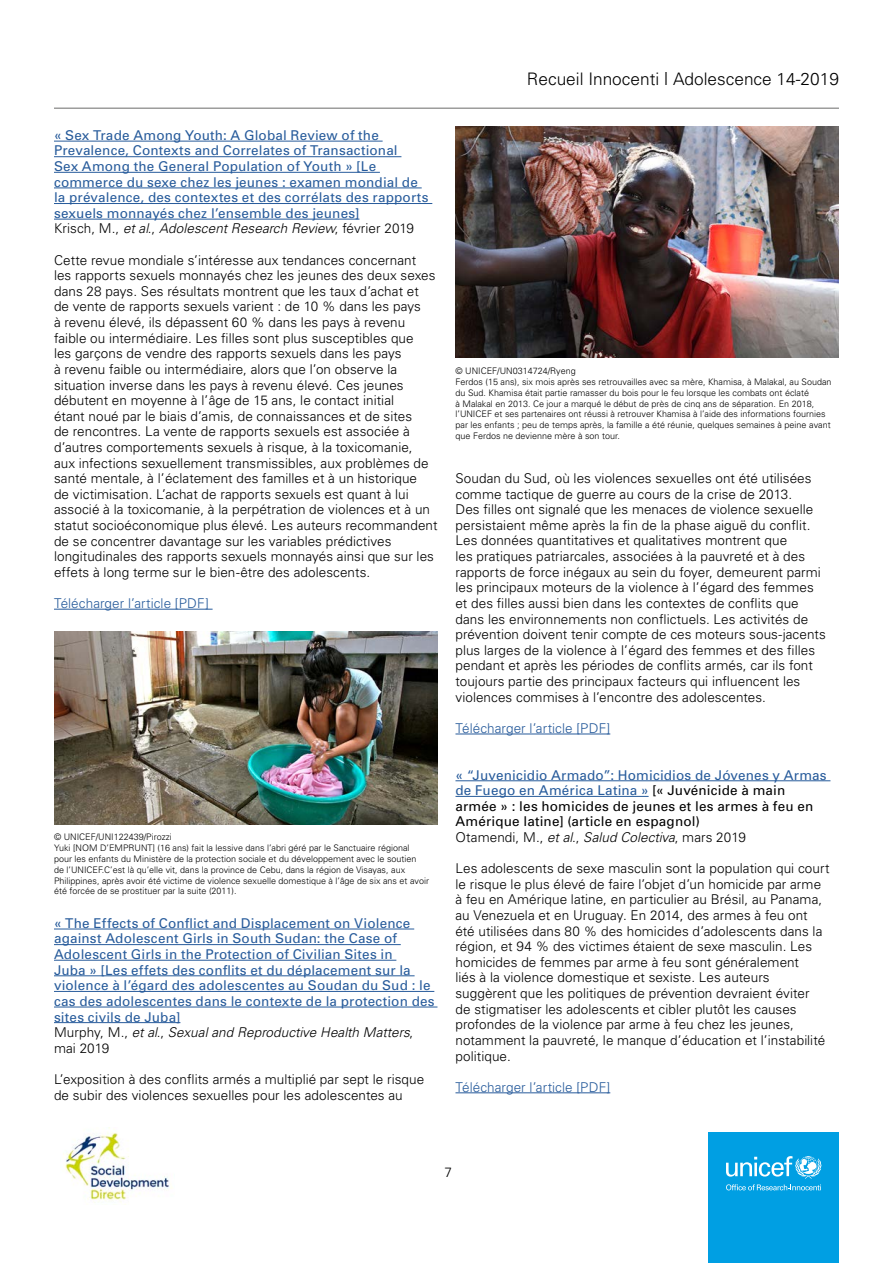
<style>
.page{position:relative;width:893px;height:1263px;background:#fff}
.page>*{position:absolute;margin:0;border:0;box-sizing:border-box;transform-origin:0 0}
.t1{font:300 17.25px "Univers";color:#000}
.t2{font:300 13.5px/15.6px "Univers";letter-spacing:.005em;color:#000}
.t3{font:13.5px/15.6px "Univers";letter-spacing:.015em;color:#275b9b}
.t4{font:13.5px/15.6px "Univers";letter-spacing:.015em;color:#000}
.t5{font:300 13.5px "Univers";letter-spacing:.005em;color:#275b9b}
.t6{font:300 9px/10.8px "Univers";color:#000}
.s1{font-weight:300;color:#000}
.s2{font-weight:300;font-style:italic;color:#000}
.s3{font-size:18px}
.s4{color:#275b9b}
.s5{font-weight:300}
.s6{font-weight:300;font-style:italic}
</style>
<div class="page">
<hr style="left:54px;top:107px;width:785px;height:2px;background:#9d9d9c">
<img style="left:63px;top:1128px;width:109px;height:75px">
<div style="left:708px;top:1132px;width:131px;height:131px;background:#009fe3"></div>
<svg style="left:726px;top:1156px;width:95px;height:34px"></svg>
<hr style="left:54px;top:141px;width:329px;height:1px;background:#275b9b">
<hr style="left:54px;top:156px;width:347px;height:1px;background:#275b9b">
<hr style="left:54px;top:172px;width:326px;height:1px;background:#275b9b">
<hr style="left:54px;top:188px;width:368px;height:1px;background:#275b9b">
<hr style="left:54px;top:203px;width:378px;height:1px;background:#275b9b">
<hr style="left:54px;top:219px;width:305px;height:1px;background:#275b9b">
<hr style="left:54px;top:609px;width:159px;height:1px;background:#275b9b">
<hr style="left:54px;top:929px;width:360px;height:1px;background:#275b9b">
<hr style="left:54px;top:944px;width:347px;height:1px;background:#275b9b">
<hr style="left:54px;top:960px;width:342px;height:1px;background:#275b9b">
<hr style="left:54px;top:975px;width:361px;height:1px;background:#275b9b">
<hr style="left:54px;top:991px;width:380px;height:1px;background:#275b9b">
<hr style="left:54px;top:1007px;width:383px;height:1px;background:#275b9b">
<hr style="left:54px;top:1022px;width:126px;height:1px;background:#275b9b">
<hr style="left:455px;top:734px;width:155px;height:1px;background:#275b9b">
<hr style="left:455px;top:780px;width:375px;height:1px;background:#275b9b">
<hr style="left:455px;top:796px;width:194px;height:1px;background:#275b9b">
<hr style="left:455px;top:1092px;width:155px;height:1px;background:#275b9b">
<img style="left:455px;top:126px;width:384px;height:232px">
<img style="left:54px;top:631px;width:383px;height:193px">
<p class="t3" style="left:54px;top:127px;width:376px">« Sex Trade Among Youth: A Global Review of the Prevalence, Contexts and Correlates of Transactional<br>Sex Among the General Population of Youth » [Le commerce du sexe chez les jeunes : examen mondial de la prévalence, des contextes et des corrélats des rapports sexuels monnayés chez l’ensemble des jeunes]<br><span class="s1">Krisch, M.,</span> <span class="s2">et al</span><span class="s1">.,</span> <span class="s2">Adolescent Research Review</span><span class="s1">, février 2019</span></p>
<p class="t2" style="left:54px;top:252px;width:385px">Cette revue mondiale s’intéresse aux tendances concernant<br>les rapports sexuels monnayés chez les jeunes des deux sexes dans 28 pays. Ses résultats montrent que les taux d’achat et<br>de vente de rapports sexuels varient : de 10 % dans les pays<br>à revenu élevé, ils dépassent 60 % dans les pays à revenu faible ou intermédiaire. Les filles sont plus susceptibles que<br>les garçons de vendre des rapports sexuels dans les pays<br>à revenu faible ou intermédiaire, alors que l’on observe la situation inverse dans les pays à revenu élevé. Ces jeunes débutent en moyenne à l’âge de 15 ans, le contact initial<br>étant noué par le biais d’amis, de connaissances et de sites<br>de rencontres. La vente de rapports sexuels est associée à d’autres comportements sexuels à risque, à la toxicomanie,<br>aux infections sexuellement transmissibles, aux problèmes de santé mentale, à l’éclatement des familles et à un historique<br>de victimisation. L’achat de rapports sexuels est quant à lui associé à la toxicomanie, à la perpétration de violences et à un statut socioéconomique plus élevé. Les auteurs recommandent de se concentrer davantage sur les variables prédictives longitudinales des rapports sexuels monnayés ainsi que sur les effets à long terme sur le bien-être des adolescents.</p>
<p class="t5" style="left:54px;top:595px;width:156px">Télécharger l’article [PDF]</p>
<p class="t6" style="left:54px;top:831px;width:377px">© UNICEF/UNI122439/Pirozzi<br>Yuki [NOM D’EMPRUNT] (16 ans) fait la lessive dans l’abri géré par le Sanctuaire régional pour les enfants du Ministère de la protection sociale et du développement avec le soutien<br>de l’UNICEF.C’est là qu’elle vit, dans la province de Cebu, dans la région de Visayas, aux Philippines, après avoir été victime de violence sexuelle domestique à l’âge de six ans et avoir été forcée de se prostituer par la suite (2011).</p>
<p class="t3" style="left:54px;top:915px;width:382px">« The Effects of Conflict and Displacement on Violence against Adolescent Girls in South Sudan: the Case of Adolescent Girls in the Protection of Civilian Sites in<br>Juba » [Les effets des conflits et du déplacement sur la violence à l’égard des adolescentes au Soudan du Sud : le cas des adolescentes dans le contexte de la protection des sites civils de Juba]<br><span class="s1">Murphy, M.,</span> <span class="s2">et al</span><span class="s1">.,</span> <span class="s2">Sexual and Reproductive Health Matters</span><span class="s1">, mai 2019</span></p>
<p class="t2" style="left:54px;top:1071px;width:372px">L’exposition à des conflits armés a multiplié par sept le risque de subir des violences sexuelles pour les adolescentes au</p>
<p class="t1" style="left:527px;top:69px;width:313px">Recueil Innocenti <span class="s3">|</span> Adolescence 14-2019</p>
<p class="t6" style="left:455px;top:365px;width:378px">© UNICEF/UN0314724/Ryeng<br>Ferdos (15 ans), six mois après ses retrouvailles avec sa mère, Khamisa, à Malakal, au Soudan du Sud. Khamisa était partie ramasser du bois pour le feu lorsque les combats ont éclaté<br>à Malakal en 2013. Ce jour a marqué le début de près de cinq ans de séparation. En 2018, l’UNICEF et ses partenaires ont réussi à retrouver Khamisa à l’aide des informations fournies par les enfants ; peu de temps après, la famille a été réunie, quelques semaines à peine avant que Ferdos ne devienne mère à son tour.</p>
<p class="t2" style="left:455px;top:470px;width:372px">Soudan du Sud, où les violences sexuelles ont été utilisées comme tactique de guerre au cours de la crise de 2013.<br>Des filles ont signalé que les menaces de violence sexuelle persistaient même après la fin de la phase aiguë du conflit.<br>Les données quantitatives et qualitatives montrent que<br>les pratiques patriarcales, associées à la pauvreté et à des rapports de force inégaux au sein du foyer, demeurent parmi les principaux moteurs de la violence à l’égard des femmes et des filles aussi bien dans les contextes de conflits que dans les environnements non conflictuels. Les activités de prévention doivent tenir compte de ces moteurs sous-jacents plus larges de la violence à l’égard des femmes et des filles pendant et après les périodes de conflits armés, car ils font toujours partie des principaux facteurs qui influencent les violences commises à l’encontre des adolescentes.</p>
<p class="t5" style="left:455px;top:720px;width:156px">Télécharger l’article [PDF]</p>
<p class="t4" style="left:455px;top:767px;width:373px"><span class="s4">« “Juvenicidio Armado”: Homicidios de Jóvenes y Armas de Fuego en América Latina »</span> [« Juvénicide à main armée » : les homicides de jeunes et les armes à feu en Amérique latine] (article en espagnol)<br><span class="s5">Otamendi, M.,</span> <span class="s6">et al</span><span class="s5">.,</span> <span class="s6">Salud Colectiva</span><span class="s5">, mars 2019</span></p>
<p class="t2" style="left:455px;top:860px;width:375px">Les adolescents de sexe masculin sont la population qui court le risque le plus élevé de faire l’objet d’un homicide par arme à feu en Amérique latine, en particulier au Brésil, au Panama, au Venezuela et en Uruguay. En 2014, des armes à feu ont été utilisées dans 80 % des homicides d’adolescents dans la région, et 94 % des victimes étaient de sexe masculin. Les homicides de femmes par arme à feu sont généralement<br>liés à la violence domestique et sexiste. Les auteurs suggèrent que les politiques de prévention devraient éviter<br>de stigmatiser les adolescents et cibler plutôt les causes profondes de la violence par arme à feu chez les jeunes, notamment la pauvreté, le manque d’éducation et l’instabilité politique.</p>
<p class="t5" style="left:455px;top:1079px;width:156px">Télécharger l’article [PDF]</p>
<p class="t2" style="left:444px;top:1164px;width:9px">7</p>
</div>
